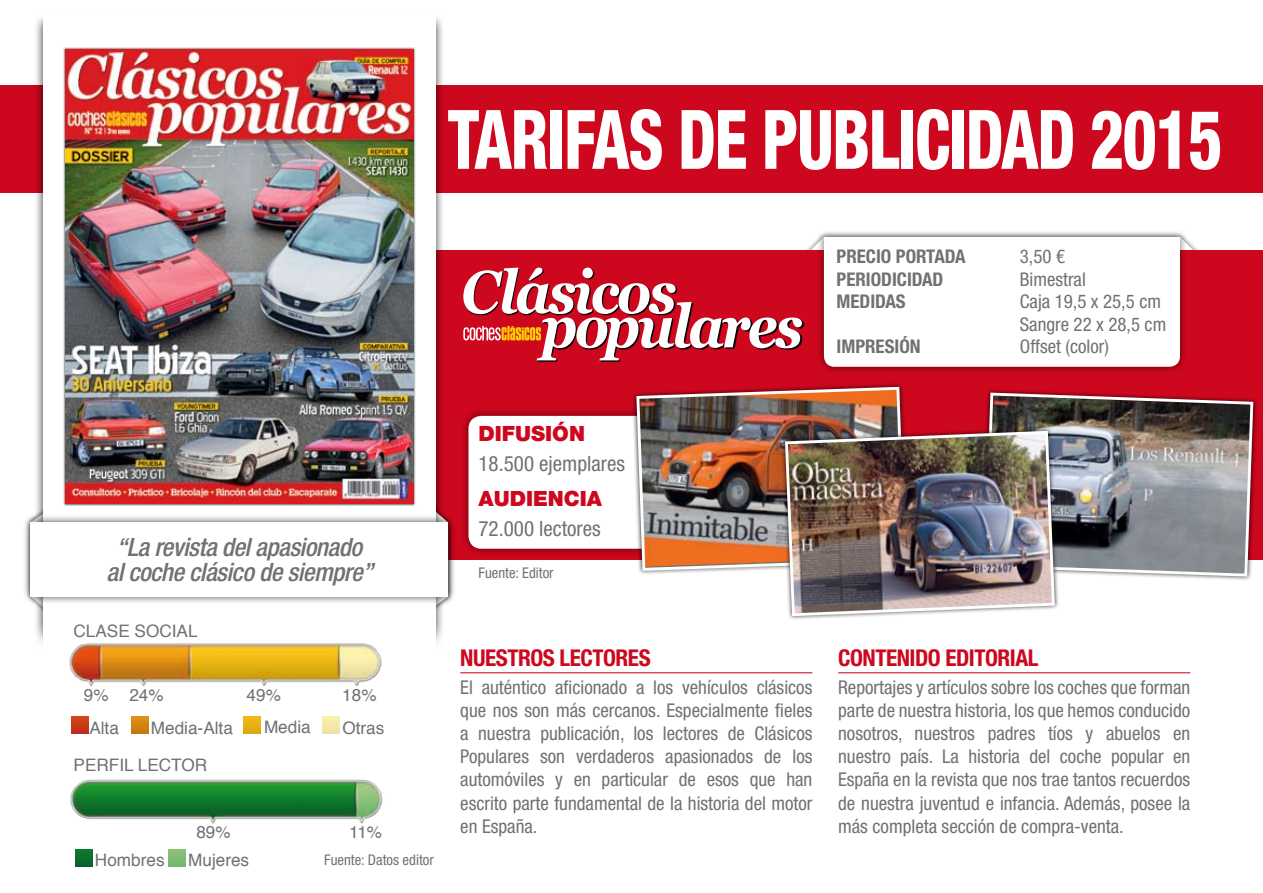
<style>
.page{position:relative;width:1263px;height:893px;background:#fff}
.page>*{position:absolute;margin:0;border:0;box-sizing:border-box;transform-origin:0 0}
.t1{font:800 condensed 82.2px "Helvetica Neue LT Std";letter-spacing:-.02em;color:#fff;scale:.8 1}
.t2{font:italic 700 60.15px "Georgia";letter-spacing:-.05em;color:#fff;scale:.9 1}
.t3{font:italic 500 condensed 25.35px/25.3px "Helvetica Neue LT Std";letter-spacing:-.02em;color:#707173;text-align:center}
.t4{font:700 condensed 23.1px "Helvetica Neue LT Std";letter-spacing:-.02em;color:#cd071e}
.t5{font:condensed 21px "Helvetica Neue LT Std";color:#707173}
.t6{font:900 21px "Helvetica Neue LT Std";color:#cd071e}
.t7{font:condensed 18.9px/23.1px "Helvetica Neue LT Std";color:#707173;text-align:justify}
.t8{font:700 condensed 18.9px "Helvetica Neue LT Std";color:#707173}
.t9{font:17.1px "Helvetica";color:#707173}
.t10{font:condensed 14.7px "Helvetica Neue LT Std";color:#707173}
</style>
<div class="page">
<div style="left:0;top:86px;width:1263px;height:107px;background:#cd071e"></div>
<div style="left:389px;top:250px;width:874px;height:310px;background:#cd071e"></div>
<div style="left:459px;top:406px;width:268px;height:158px;background:#000;opacity:.5"></div>
<div style="left:468px;top:416px;width:243px;height:133px;background:#fff;border-radius:13px"></div>
<div style="left:816px;top:230px;width:377px;height:150px;background:#000;opacity:.5"></div>
<div style="left:824px;top:237px;width:356px;height:130px;background:#fff"></div>
<hr style="left:838px;top:672px;width:352px;height:1px;background:#cd071e">
<div style="left:391px;top:471px;width:68px;height:174px;background:#000;opacity:.75"></div>
<div style="left:33px;top:3px;width:418px;height:771px;background:#000;opacity:.75"></div>
<div style="left:43px;top:12px;width:392px;height:747px;background:#fff"></div>
<div style="left:0;top:0;width:557px;height:37px;background:#fff"></div>
<div style="left:0;top:620px;width:562px;height:203px;background:#fff"></div>
<div style="left:22px;top:514px;width:441px;height:97px;background:#000;opacity:.75"></div>
<div style="left:31px;top:522px;width:417px;height:74px;background:#fff"></div>
<div style="left:63px;top:48px;width:358px;height:464px;background:#000;opacity:.75"></div>
<img style="left:65px;top:50px;width:349px;height:454px">
<div style="left:632px;top:382px;width:284px;height:199px;background:#000;opacity:.75"></div>
<img style="left:635px;top:385px;width:272px;height:187px">
<div style="left:980px;top:388px;width:283px;height:199px;background:#000;opacity:.75"></div>
<img style="left:983px;top:391px;width:272px;height:187px">
<div style="left:780px;top:426px;width:286px;height:200px;background:#000;opacity:.75"></div>
<img style="left:783px;top:429px;width:273px;height:189px">
<hr style="left:460px;top:672px;width:352px;height:1px;background:#cd071e">
<img style="left:69px;top:643px;width:313px;height:44px">
<img style="left:70px;top:779px;width:313px;height:45px">
<img style="left:71px;top:717px;width:17px;height:17px">
<img style="left:131px;top:717px;width:17px;height:16px">
<img style="left:244px;top:717px;width:17px;height:17px">
<img style="left:76px;top:849px;width:16px;height:17px">
<svg style="left:464px;top:269px;width:432px;height:116px"></svg>
<h1 class="t1" style="left:448px;top:89px;width:970px">TARIFAS DE PUBLICIDAD 2015</h1>
<h3 class="t3" style="left:106px;top:534px;width:268px">“La revista del apasionado al coche clásico de siempre”</h3>
<p class="t9" style="left:74px;top:617px;width:125px">CLASE SOCIAL</p>
<p class="t9" style="left:84px;top:682px;width:81px">9% 24%</p>
<p class="t9" style="left:247px;top:682px;width:36px">49%</p>
<p class="t9" style="left:342px;top:682px;width:36px">18%</p>
<p class="t9" style="left:89px;top:714px;width:31px">Alta</p>
<p class="t9" style="left:151px;top:714px;width:84px">Media-Alta</p>
<p class="t9" style="left:264px;top:714px;width:48px">Media</p>
<p class="t9" style="left:342px;top:714px;width:43px">Otras</p>
<p class="t9" style="left:74px;top:751px;width:135px">PERFIL LECTOR</p>
<p class="t9" style="left:196px;top:819px;width:36px">89%</p>
<p class="t9" style="left:349px;top:819px;width:35px">11%</p>
<p class="t10" style="left:324px;top:852px;width:111px">Fuente: Datos editor</p>
<p class="t9" style="left:95px;top:847px;width:71px">Hombres</p>
<p class="t9" style="left:188px;top:847px;width:63px">Mujeres</p>
<h2 class="t2" style="left:461px;top:253px;width:241px">Clásicos</h2>
<h2 class="t2" style="left:541px;top:287px;width:292px">populares</h2>
<p class="t6" style="left:478px;top:421px;width:108px">DIFUSIÓN</p>
<p class="t5" style="left:478px;top:451px;width:148px">18.500 ejemplares</p>
<p class="t6" style="left:478px;top:486px;width:125px">AUDIENCIA</p>
<p class="t5" style="left:478px;top:516px;width:124px">72.000 lectores</p>
<p class="t10" style="left:478px;top:564px;width:77px">Fuente: Editor</p>
<p class="t8" style="left:836px;top:245px;width:20px">PRECIO</p>
<p class="t8" style="left:896px;top:245px;width:11px">PORTADA</p>
<p class="t7" style="left:1020px;top:244px;width:47px">3,50 €</p>
<p class="t8" style="left:836px;top:267px;width:20px">PERIODICIDAD</p>
<p class="t7" style="left:1020px;top:267px;width:67px">Bimestral</p>
<p class="t8" style="left:836px;top:290px;width:24px">MEDIDA</p>
<p class="t8" style="left:896px;top:290px;width:11px">S</p>
<p class="t7" style="left:1020px;top:290px;width:148px;line-height:22.6px">Caja 19,5 x 25,5 cm<br>Sangre 22 x 28,5 cm</p>
<p class="t8" style="left:836px;top:335px;width:17px">IMPRE</p>
<p class="t8" style="left:885px;top:335px;width:36px">SIÓN</p>
<p class="t7" style="left:1020px;top:335px;width:91px">Offset (color)</p>
<p class="t4" style="left:460px;top:644px;width:191px">NUESTROS LECTORES</p>
<p class="t7" style="left:460px;top:675px;width:354px">El auténtico aficionado a los vehículos clásicos que nos son más cercanos. Especialmente fieles a nuestra publicación, los lectores de Clásicos Populares son verdaderos apasionados de los automóviles y en particular de esos que han escrito parte fundamental de la historia del motor en España.</p>
<p class="t4" style="left:838px;top:644px;width:202px">CONTENIDO EDITORIAL</p>
<p class="t7" style="left:838px;top:675px;width:354px">Reportajes y artículos sobre los coches que forman parte de nuestra historia, los que hemos conducido nosotros, nuestros padres tíos y abuelos en nuestro país. La historia del coche popular en España en la revista que nos trae tantos recuerdos de nuestra juventud e infancia. Además, posee la más completa sección de compra-venta.</p>
</div>
